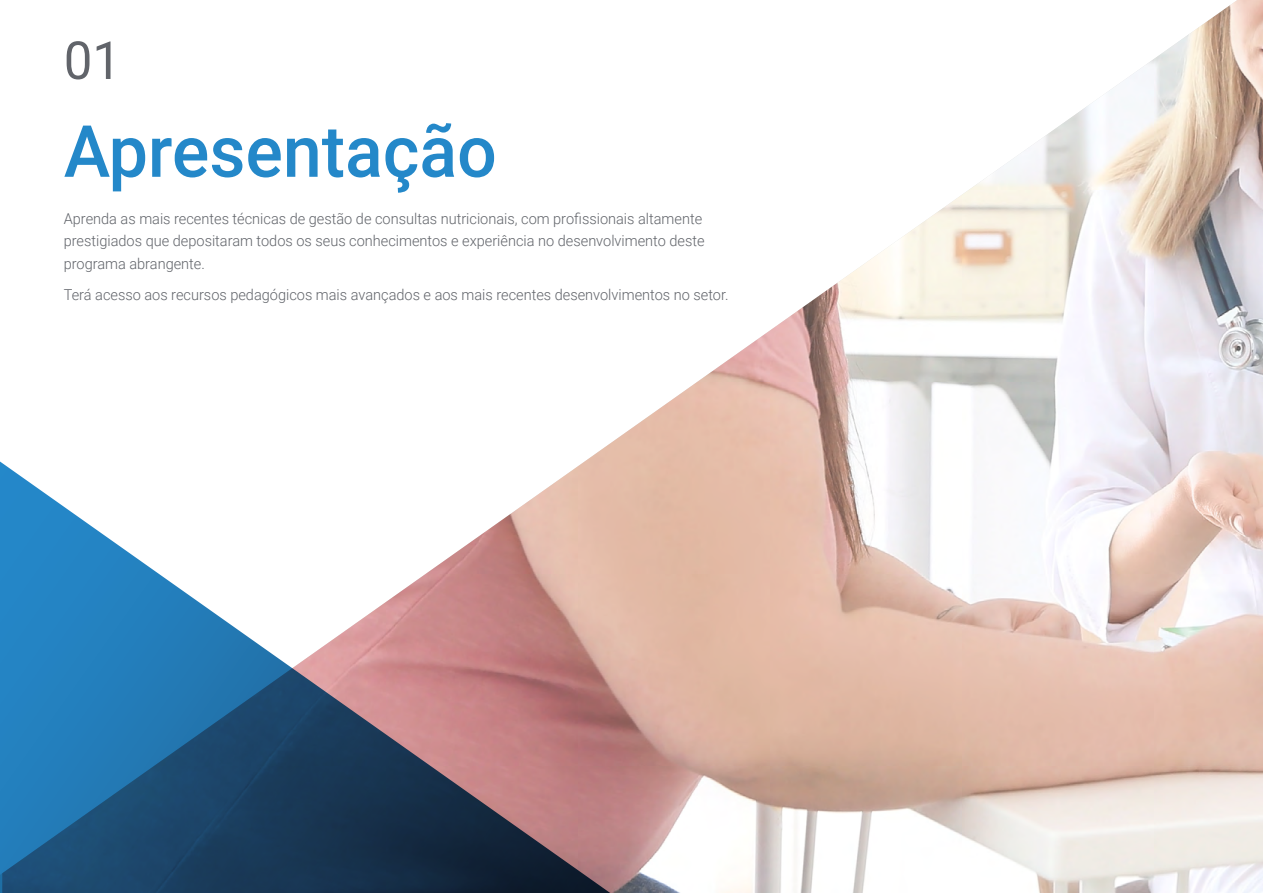
<style>
.page{position:relative;width:1263px;height:893px;background:#fff}
.page>*{position:absolute;margin:0;border:0;box-sizing:border-box;transform-origin:0 0}
.t1{font:500 72px "Roboto";color:#2488c9}
.t2{font:52.5px "Roboto";color:#61646a}
.t3{font:300 15px/22.5px "Roboto";color:#61646a}
</style>
<div class="page">
<img style="left:607px;top:0;width:656px;height:893px">
<svg style="left:0;top:446px;width:640px;height:447px"></svg>
<h2 class="t2" style="left:64px;top:24px;width:59px">01</h2>
<h1 class="t1" style="left:64px;top:101px;width:435px">Apresentação</h1>
<p class="t3" style="left:64px;top:207px;width:642px">Aprenda as mais recentes técnicas de gestão de consultas nutricionais, com profissionais altamente prestigiados que depositaram todos os seus conhecimentos e experiência no desenvolvimento deste programa abrangente.</p>
<p class="t3" style="left:64px;top:283px;width:666px">Terá acesso aos recursos pedagógicos mais avançados e aos mais recentes desenvolvimentos no setor.</p>
</div>
